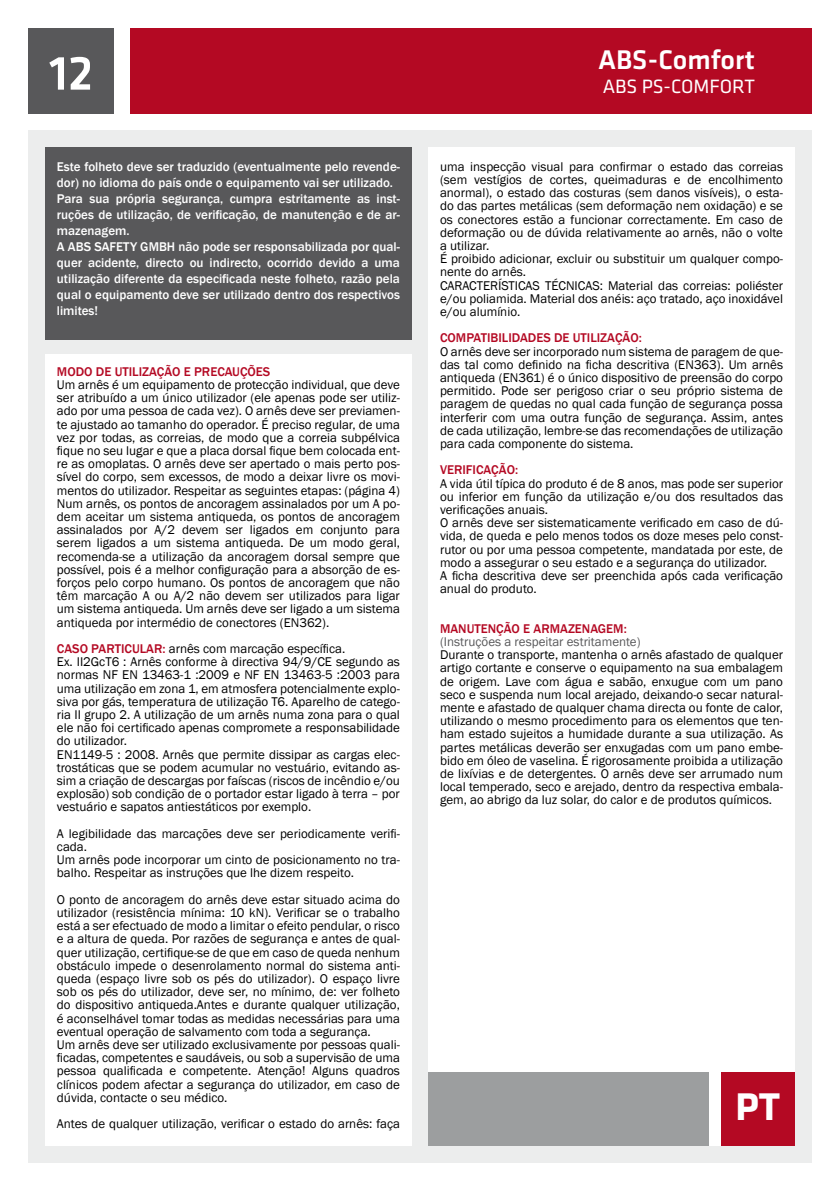
<style>
.page{position:relative;width:840px;height:1191px;background:#fff}
.page>*{position:absolute;margin:0;border:0;box-sizing:border-box;transform-origin:0 0}
.t1{font:500 50px "Klavika";color:#fff}
.t2{font:700 40px "Klavika Basic";color:#fff}
.t3{font:500 28px "Klavika Basic";color:#fff}
.t4{font:20px "Klavika Basic";color:#fff}
.t5{font:13px/13.2px "Franklin Gothic";color:#000}
.t6{font:500 13px/16px "Franklin Gothic";color:#fff}
.t7{font:500 13px "Franklin Gothic";color:#b40923}
.t8{font:13px "Franklin Gothic";color:#58585a}
.s1{font-weight:500;color:#b40923}
</style>
<div class="page">
<div style="left:130px;top:28px;width:681px;height:85px;background:#b40923"></div>
<div style="left:28px;top:130px;width:783px;height:1032px;background:#eceded"></div>
<div style="left:45px;top:354px;width:366px;height:791px;background:#fff"></div>
<div style="left:428px;top:147px;width:366px;height:998px;background:#fff"></div>
<div style="left:45px;top:147px;width:366px;height:193px;background:#58585a"></div>
<div style="left:28px;top:28px;width:85px;height:85px;background:#58585a"></div>
<div style="left:428px;top:1071px;width:281px;height:74px;background:#9c9e9f"></div>
<div style="left:720px;top:1071px;width:74px;height:74px;background:#b40923"></div>
<h1 class="t1" style="left:49px;top:39px;width:46px">12</h1>
<h3 class="t3" style="left:597px;top:41px;width:158px">ABS-Comfort</h3>
<h3 class="t4" style="left:602px;top:74px;width:153px">ABS PS-COMFORT</h3>
<p class="t6" style="left:57px;top:158px;width:344px">Este folheto deve ser traduzido (eventualmente pelo revende&shy;dor) no idioma do país onde o equipamento vai ser utilizado.<br>Para sua própria segurança, cumpra estritamente as inst&shy;ruções de utilização, de verificação, de manutenção e de ar&shy;mazenagem.<br>A ABS SAFETY GMBH não pode ser responsabilizada por qual&shy;quer acidente, directo ou indirecto, ocorrido devido a uma utilização diferente da especificada neste folheto, razão pela qual o equipamento deve ser utilizado dentro dos respectivos limites!</p>
<p class="t7" style="left:57px;top:363px;width:215px">MODO DE UTILIZAÇÃO E PRECAUÇÕES</p>
<p class="t5" style="left:57px;top:378px;width:344px;text-align:justify">Um arnês é um equipamento de protecção individual, que deve ser atribuído a um único utilizador (ele apenas pode ser utiliz&shy;ado por uma pessoa de cada vez). O arnês deve ser previamen&shy;te ajustado ao tamanho do operador. É preciso regular, de uma vez por todas, as correias, de modo que a correia subpélvica fique no seu lugar e que a placa dorsal fique bem colocada ent&shy;re as omoplatas. O arnês deve ser apertado o mais perto pos&shy;sível do corpo, sem excessos, de modo a deixar livre os movi&shy;mentos do utilizador. Respeitar as seguintes etapas: (página 4)<br>Num arnês, os pontos de ancoragem assinalados por um A po&shy;dem aceitar um sistema antiqueda, os pontos de ancoragem assinalados por A/2 devem ser ligados em conjunto para serem ligados a um sistema antiqueda. De um modo geral, recomenda-se a utilização da ancoragem dorsal sempre que possível, pois é a melhor configuração para a absorção de es&shy;forços pelo corpo humano. Os pontos de ancoragem que não têm marcação A ou A/2 não devem ser utilizados para ligar um sistema antiqueda. Um arnês deve ser ligado a um sistema antiqueda por intermédio de conectores (EN362).</p>
<p class="t5" style="left:57px;top:642px;width:344px"><span class="s1">CASO PARTICULAR:</span> arnês com marcação específica.<br>Ex. II2GcT6 : Arnês conforme à directiva 94/9/CE segundo as normas NF EN 13463-1 :2009 e NF EN 13463-5 :2003 para uma utilização em zona 1, em atmosfera potencialmente explo&shy;siva por gás, temperatura de utilização T6. Aparelho de catego&shy;ria II grupo 2. A utilização de um arnês numa zona para o qual ele não foi certificado apenas compromete a responsabilidade do utilizador.<br>EN1149-5 : 2008. Arnês que permite dissipar as cargas elec&shy;trostáticas que se podem acumular no vestuário, evitando as&shy;sim a criação de descargas por faíscas (riscos de incêndio e/ou explosão) sob condição de o portador estar ligado à terra – por vestuário e sapatos antiestáticos por exemplo.</p>
<p class="t5" style="left:57px;top:827px;width:344px">A legibilidade das marcações deve ser periodicamente verifi&shy;cada.<br>Um arnês pode incorporar um cinto de posicionamento no tra&shy;balho. Respeitar as instruções que lhe dizem respeito.</p>
<p class="t5" style="left:57px;top:893px;width:344px">O ponto de ancoragem do arnês deve estar situado acima do utilizador (resistência mínima: 10 kN). Verificar se o trabalho está a ser efectuado de modo a limitar o efeito pendular, o risco e a altura de queda. Por razões de segurança e antes de qual&shy;quer utilização, certifique-se de que em caso de queda nenhum obstáculo impede o desenrolamento normal do sistema anti&shy;queda (espaço livre sob os pés do utilizador). O espaço livre sob os pés do utilizador, deve ser, no mínimo, de: ver folheto do dispositivo antiqueda.Antes e durante qualquer utilização, é aconselhável tomar todas as medidas necessárias para uma eventual operação de salvamento com toda a segurança.<br>Um arnês deve ser utilizado exclusivamente por pessoas quali&shy;ficadas, competentes e saudáveis, ou sob a supervisão de uma pessoa qualificada e competente. Atenção! Alguns quadros clínicos podem afectar a segurança do utilizador, em caso de dúvida, contacte o seu médico.</p>
<p class="t5" style="left:57px;top:1117px;width:344px">Antes de qualquer utilização, verificar o estado do arnês: faça</p>
<p class="t5" style="left:440px;top:160px;width:344px">uma inspecção visual para confirmar o estado das correias (sem vestígios de cortes, queimaduras e de encolhimento anormal), o estado das costuras (sem danos visíveis), o esta&shy;do das partes metálicas (sem deformação nem oxidação) e se os conectores estão a funcionar correctamente. Em caso de deformação ou de dúvida relativamente ao arnês, não o volte a utilizar.<br>É proibido adicionar, excluir ou substituir um qualquer compo&shy;nente do arnês.<br>CARACTERÍSTICAS TÉCNICAS: Material das correias: poliéster e/ou poliamida. Material dos anéis: aço tratado, aço inoxidável e/ou alumínio.</p>
<p class="t7" style="left:440px;top:330px;width:203px">COMPATIBILIDADES DE UTILIZAÇÃO:</p>
<p class="t5" style="left:440px;top:345px;width:344px;text-align:justify">O arnês deve ser incorporado num sistema de paragem de que&shy;das tal como definido na ficha descritiva (EN363). Um arnês antiqueda (EN361) é o único dispositivo de preensão do corpo permitido. Pode ser perigoso criar o seu próprio sistema de paragem de quedas no qual cada função de segurança possa interferir com uma outra função de segurança. Assim, antes de cada utilização, lembre-se das recomendações de utilização para cada componente do sistema.</p>
<p class="t7" style="left:440px;top:462px;width:80px">VERIFICAÇÃO:</p>
<p class="t5" style="left:440px;top:477px;width:344px">A vida útil típica do produto é de 8 anos, mas pode ser superior ou inferior em função da utilização e/ou dos resultados das verificações anuais.<br>O arnês deve ser sistematicamente verificado em caso de dú&shy;vida, de queda e pelo menos todos os doze meses pelo const&shy;rutor ou por uma pessoa competente, mandatada por este, de modo a assegurar o seu estado e a segurança do utilizador.<br>A ficha descritiva deve ser preenchida após cada verificação anual do produto.</p>
<p class="t7" style="left:440px;top:620px;width:188px">MANUTENÇÃO E ARMAZENAGEM:</p>
<p class="t8" style="left:440px;top:633px;width:202px">(Instruções a respeitar estritamente)</p>
<p class="t5" style="left:440px;top:648px;width:344px;text-align:justify">Durante o transporte, mantenha o arnês afastado de qualquer artigo cortante e conserve o equipamento na sua embalagem de origem. Lave com água e sabão, enxugue com um pano seco e suspenda num local arejado, deixando-o secar natural&shy;mente e afastado de qualquer chama directa ou fonte de calor, utilizando o mesmo procedimento para os elementos que ten&shy;ham estado sujeitos a humidade durante a sua utilização. As partes metálicas deverão ser enxugadas com um pano embe&shy;bido em óleo de vaselina. É rigorosamente proibida a utilização de lixívias e de detergentes. O arnês deve ser arrumado num local temperado, seco e arejado, dentro da respectiva embala&shy;gem, ao abrigo da luz solar, do calor e de produtos químicos.</p>
<h2 class="t2" style="left:735px;top:1077px;width:46px">PT</h2>
</div>
